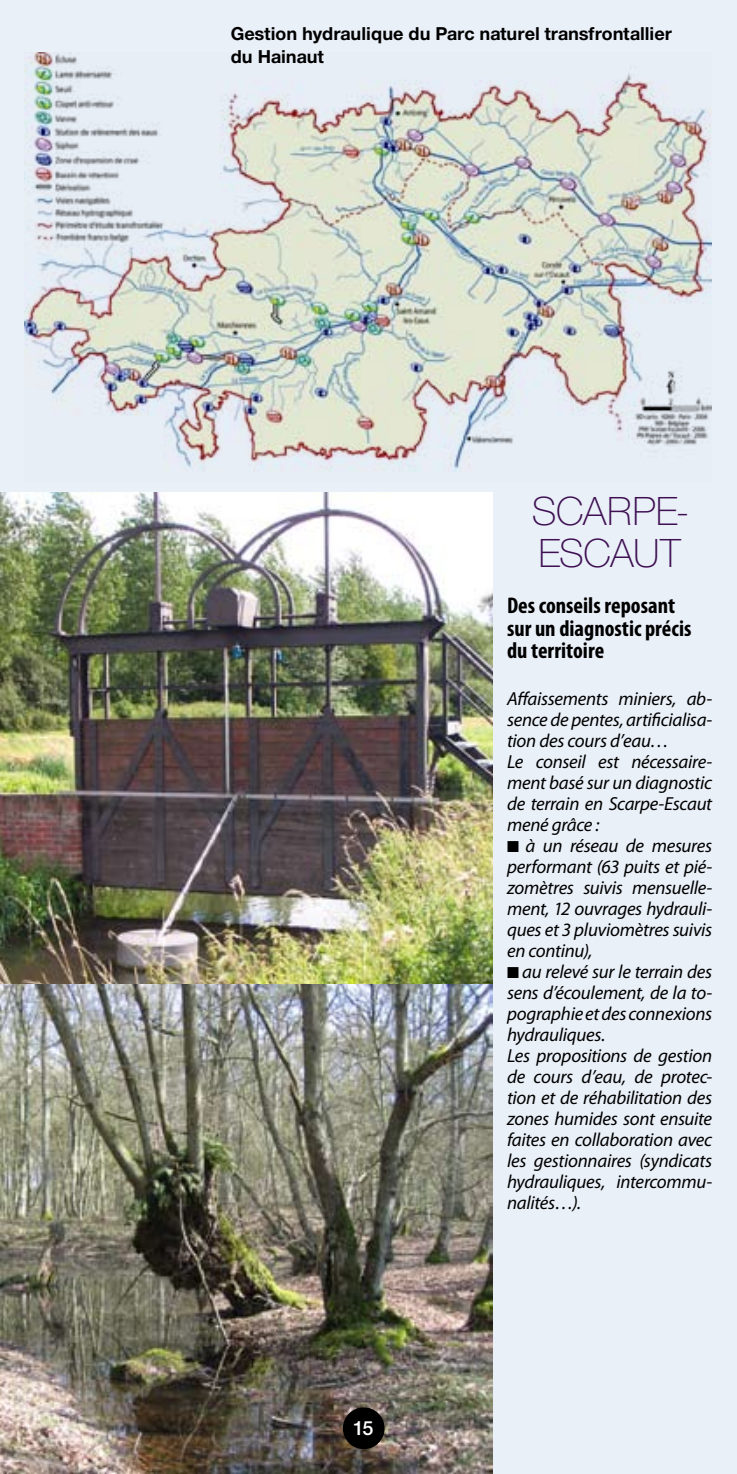
<style>
.page{position:relative;width:737px;height:1474px;background:#fff}
.page>*{position:absolute;margin:0;border:0;box-sizing:border-box;transform-origin:0 0}
.t1{font:300 42px/42px "Nimbus Sans Novus T";letter-spacing:-.035em;color:#3e1052}
.t2{font:700 condensed 22.75px/22.8px "Myriad Pro";color:#000}
.t3{font:600 21px "Nimbus Sans Novus T";color:#fff}
.t4{font:700 19.25px/22.8px "Nimbus Sans Novus T";color:#000}
.t5{font:italic 18.9px/21px "Myriad Pro";letter-spacing:-.015em;color:#000}
</style>
<div class="page">
<div style="left:0;top:0;width:737px;height:1473px;background:#eaf0f8"></div>
<img style="left:0;top:492px;width:493px;height:981px">
<div style="left:343px;top:1407px;width:41px;height:42px;background:#000;border-radius:50%"></div>
<img style="left:25px;top:52px;width:686px;height:420px">
<p class="t4" style="left:231px;top:22px;width:442px">Gestion hydraulique du Parc naturel transfrontallier du Hainaut</p>
<p class="t3" style="left:352px;top:1415px;width:23px">15</p>
<h1 class="t1" style="left:532px;top:490px;width:156px">SCARPE-<br>ESCAUT</h1>
<p class="t2" style="left:507px;top:593px;width:186px">Des conseils reposant sur un diagnostic précis du territoire</p>
<p class="t5" style="left:507px;top:687px;width:207px">Affaissements miniers, ab&shy;sence de pentes, artificialisa&shy;tion des cours d’eau…<br>Le conseil est nécessaire&shy;ment basé sur un diagnostic de terrain en Scarpe-Escaut mené grâce :</p>
<p class="t5" style="left:507px;top:834px;width:207px;text-align:justify">■ à un réseau de mesures performant (63 puits et pié&shy;zomètres suivis mensuelle&shy;ment, 12 ouvrages hydrauli&shy;ques et 3 pluviomètres suivis en continu),</p>
<p class="t5" style="left:507px;top:960px;width:207px">■ au relevé sur le terrain des sens d’écoulement, de la to&shy;pographie et des connexions hydrauliques.<br>Les propositions de gestion de cours d’eau, de protec&shy;tion et de réhabilitation des zones humides sont ensuite faites en collaboration avec les gestionnaires (syndicats hydrauliques, intercommu&shy;nalités…).</p>
</div>
